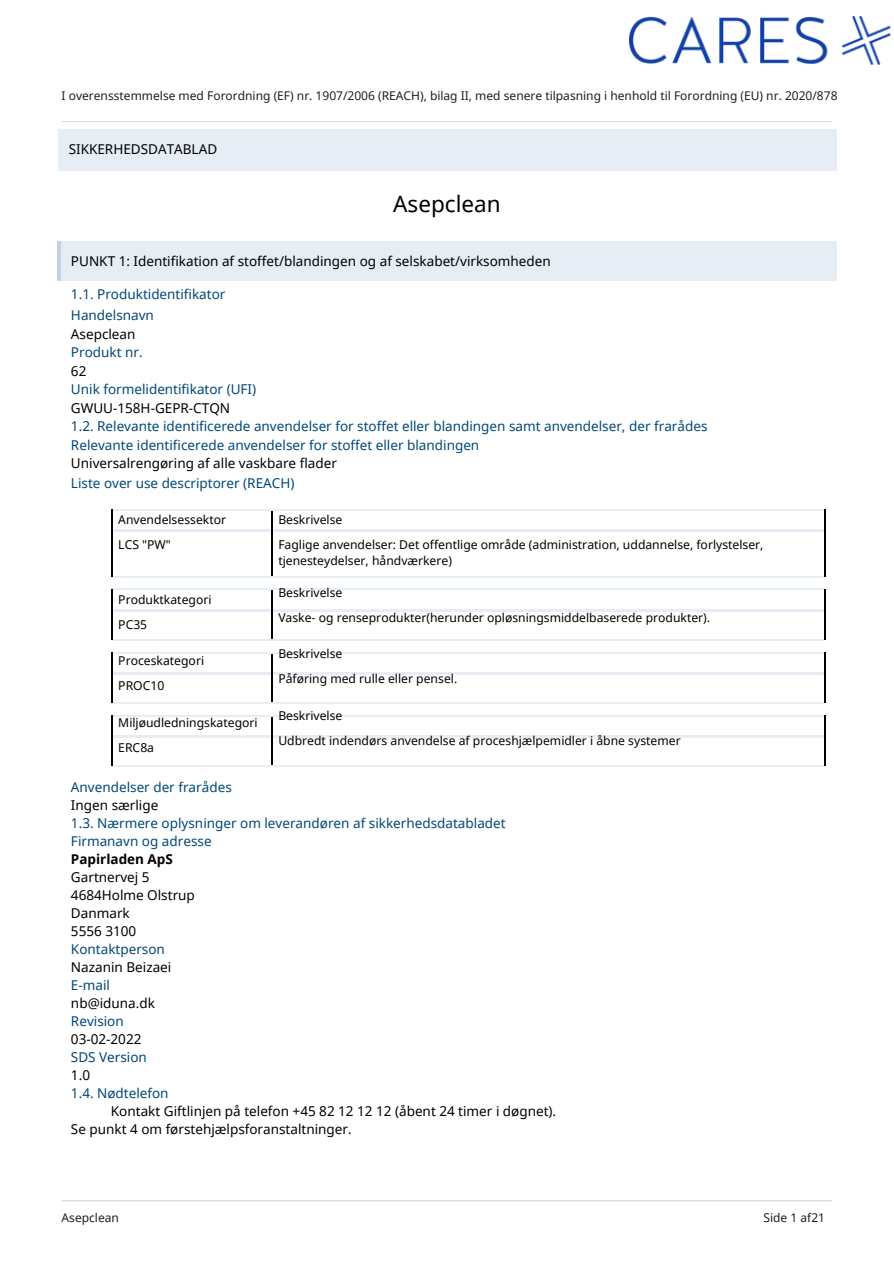
<style>
.page{position:relative;width:894px;height:1264px;background:#fff}
.page>*{position:absolute;margin:0;border:0;box-sizing:border-box;transform-origin:0 0}
.t1{font:22.5px "Noto Sans";color:#000}
.t2{font:13.5px/18px "Noto Sans";color:#004877}
.t3{font:13.5px/18px "Noto Sans";color:#000}
.t4{font:700 13.5px "Noto Sans";color:#000}
.t5{font:12.15px/24.8px "Noto Sans";color:#000}
.t6{font:12px "Noto Sans";color:#1e1e1e}
</style>
<div class="page">
<div style="left:57px;top:241px;width:779px;height:39px;background:#e7edf4"></div>
<hr style="left:57px;top:241px;width:4px;height:39px;background:#c4d3e4">
<svg style="left:62px;top:121px;width:770px;height:1px"></svg>
<div style="left:57px;top:129px;width:779px;height:41px;background:#e7edf4"></div>
<svg style="left:62px;top:1200px;width:770px;height:1px"></svg>
<hr style="left:112px;top:529px;width:713px;height:2px;background:#e7edf4">
<hr style="left:271px;top:509px;width:2px;height:21px;background:#000">
<hr style="left:112px;top:509px;width:713px;height:1px;background:#e7edf4">
<svg style="left:112px;top:509px;width:1px;height:21px"></svg>
<hr style="left:823px;top:509px;width:2px;height:21px;background:#000">
<hr style="left:271px;top:530px;width:2px;height:46px;background:#000">
<hr style="left:112px;top:576px;width:713px;height:1px;background:#e7edf4">
<hr style="left:112px;top:530px;width:1px;height:46px;background:#000">
<hr style="left:823px;top:530px;width:2px;height:46px;background:#000">
<hr style="left:111px;top:609px;width:714px;height:2px;background:#e7edf4">
<svg style="left:271px;top:590px;width:1px;height:20px"></svg>
<hr style="left:111px;top:589px;width:714px;height:1px;background:#e7edf4">
<hr style="left:111px;top:589px;width:2px;height:21px;background:#000">
<hr style="left:823px;top:589px;width:2px;height:21px;background:#000">
<hr style="left:271px;top:610px;width:1px;height:30px;background:#000">
<hr style="left:111px;top:639px;width:714px;height:1px;background:#e7edf4">
<hr style="left:111px;top:610px;width:2px;height:30px;background:#000">
<hr style="left:823px;top:610px;width:2px;height:30px;background:#000">
<hr style="left:111px;top:672px;width:714px;height:2px;background:#e7edf4">
<svg style="left:271px;top:653px;width:1px;height:20px"></svg>
<hr style="left:111px;top:652px;width:714px;height:1px;background:#e7edf4">
<hr style="left:111px;top:652px;width:2px;height:21px;background:#000">
<hr style="left:823px;top:652px;width:2px;height:21px;background:#000">
<hr style="left:271px;top:673px;width:1px;height:30px;background:#000">
<hr style="left:111px;top:702px;width:714px;height:1px;background:#e7edf4">
<hr style="left:111px;top:673px;width:2px;height:30px;background:#000">
<hr style="left:823px;top:673px;width:2px;height:30px;background:#000">
<hr style="left:111px;top:735px;width:714px;height:2px;background:#e7edf4">
<svg style="left:271px;top:716px;width:1px;height:20px"></svg>
<hr style="left:111px;top:715px;width:714px;height:1px;background:#e7edf4">
<svg style="left:112px;top:715px;width:1px;height:21px"></svg>
<hr style="left:823px;top:715px;width:2px;height:21px;background:#000">
<hr style="left:271px;top:736px;width:1px;height:30px;background:#000">
<hr style="left:111px;top:765px;width:714px;height:1px;background:#e7edf4">
<hr style="left:112px;top:736px;width:1px;height:30px;background:#000">
<hr style="left:823px;top:736px;width:2px;height:30px;background:#000">
<img style="left:629px;top:17px;width:260px;height:48px">
<p class="t6" style="left:62px;top:87px;width:777px">I overensstemmelse med Forordning (EF) nr. 1907/2006 (REACH), bilag II, med senere tilpasning i henhold til Forordning (EU) nr. 2020/878</p>
<p class="t3" style="left:69px;top:140px;width:150px">SIKKERHEDSDATABLAD</p>
<h1 class="t1" style="left:393px;top:188px;width:109px">Asepclean</h1>
<p class="t3" style="left:71px;top:251px;width:481px">PUNKT 1: Identifikation af stoffet/blandingen og af selskabet/virksomheden</p>
<p class="t2" style="left:71px;top:284px;width:156px;line-height:20.2px">1.1. Produktidentifikator<br>Handelsnavn</p>
<p class="t3" style="left:71px;top:324px;width:66px">Asepclean</p>
<p class="t2" style="left:71px;top:342px;width:73px">Produkt nr.</p>
<p class="t3" style="left:71px;top:362px;width:17px">62</p>
<p class="t2" style="left:71px;top:380px;width:187px">Unik formelidentifikator (UFI)</p>
<p class="t3" style="left:71px;top:399px;width:161px">GWUU-158H-GEPR-CTQN</p>
<p class="t2" style="left:71px;top:416px;width:637px;line-height:19.2px">1.2. Relevante identificerede anvendelser for stoffet eller blandingen samt anvendelser, der frarådes<br>Relevante identificerede anvendelser for stoffet eller blandingen</p>
<p class="t3" style="left:71px;top:454px;width:267px">Universalrengøring af alle vaskbare flader</p>
<p class="t2" style="left:71px;top:473px;width:225px">Liste over use descriptorer (REACH)</p>
<p class="t5" style="left:118px;top:507px;width:109px">Anvendelsessektor<br>LCS "PW"</p>
<p class="t5" style="left:278px;top:507px;width:486px">Beskrivelse<br>Faglige anvendelser: Det offentlige område (administration, uddannelse, forlystelser,</p>
<p class="t5" style="left:278px;top:547px;width:175px">tjenesteydelser, håndværkere)</p>
<p class="t5" style="left:278px;top:580px;width:433px">Beskrivelse<br>Vaske- og renseprodukter(herunder opløsningsmiddelbaserede produkter).</p>
<p class="t5" style="left:278px;top:641px;width:180px">Beskrivelse<br>Påføring med rulle eller pensel.</p>
<p class="t5" style="left:278px;top:703px;width:404px">Beskrivelse<br>Udbredt indendørs anvendelse af proceshjælpemidler i åbne systemer</p>
<p class="t5" style="left:118px;top:587px;width:95px">Produktkategori<br>PC35</p>
<p class="t5" style="left:118px;top:647px;width:87px">Proceskategori<br>PROC10</p>
<p class="t5" style="left:118px;top:709px;width:141px">Miljøudledningskategori<br>ERC8a</p>
<p class="t2" style="left:71px;top:777px;width:162px">Anvendelser der frarådes</p>
<p class="t3" style="left:71px;top:795px;width:89px">Ingen særlige</p>
<p class="t2" style="left:71px;top:813px;width:436px">1.3. Nærmere oplysninger om leverandøren af sikkerhedsdatabladet<br>Firmanavn og adresse</p>
<p class="t4" style="left:71px;top:849px;width:103px">Papirladen ApS</p>
<p class="t3" style="left:71px;top:867px;width:125px">Gartnervej 5<br>4684Holme Olstrup<br>Danmark<br>5556 3100</p>
<p class="t2" style="left:71px;top:940px;width:95px">Kontaktperson</p>
<p class="t3" style="left:71px;top:958px;width:102px">Nazanin Beizaei</p>
<p class="t2" style="left:71px;top:976px;width:41px">E-mail</p>
<p class="t3" style="left:71px;top:994px;width:85px">nb@iduna.dk</p>
<p class="t2" style="left:71px;top:1012px;width:54px">Revision</p>
<p class="t3" style="left:71px;top:1030px;width:72px">03-02-2022</p>
<p class="t2" style="left:71px;top:1048px;width:77px">SDS Version</p>
<p class="t3" style="left:71px;top:1066px;width:21px">1.0</p>
<p class="t2" style="left:71px;top:1084px;width:99px">1.4. Nødtelefon</p>
<p class="t3" style="left:71px;top:1102px;width:486px;text-indent:40px">Kontakt Giftlinjen på telefon +45 82 12 12 12 (åbent 24 timer i døgnet).<br>Se punkt 4 om førstehjælpsforanstaltninger.</p>
<p class="t6" style="left:62px;top:1208px;width:59px">Asepclean</p>
<p class="t6" style="left:763px;top:1208px;width:63px">Side 1 af21</p>
</div>
